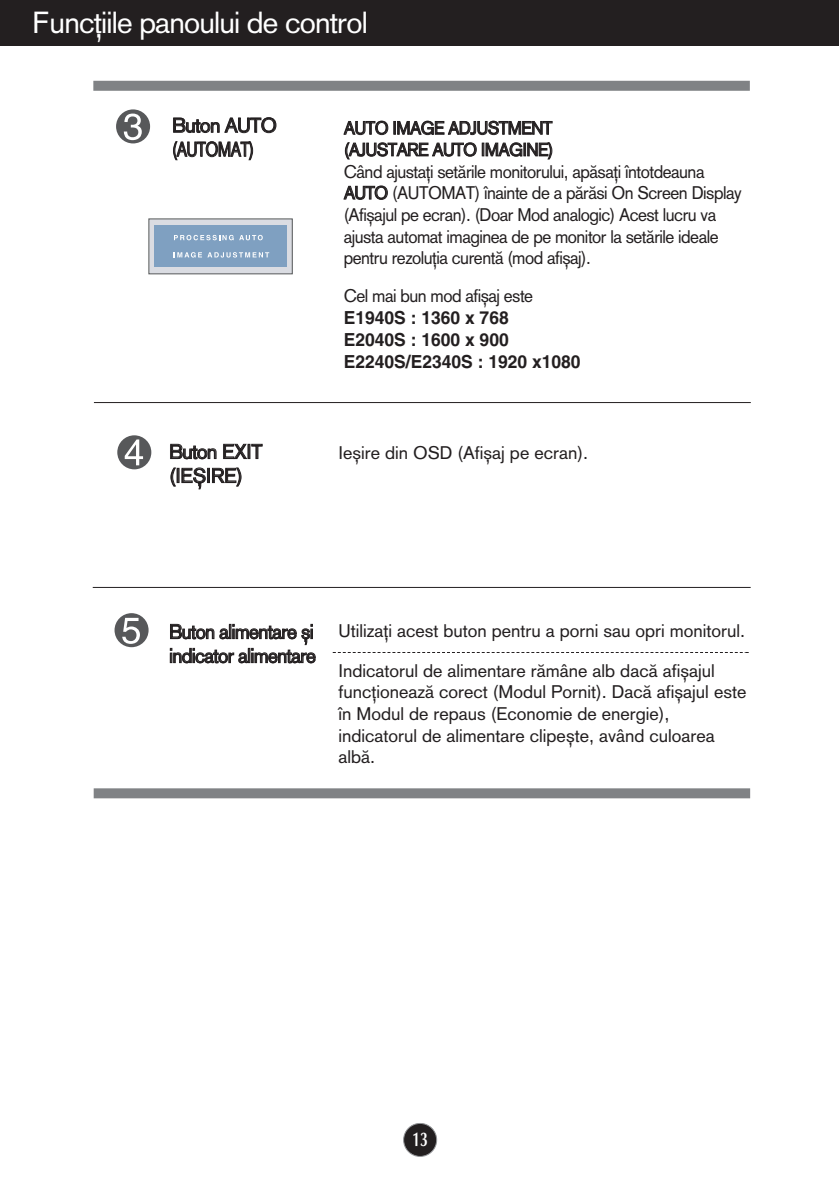
<style>
.page{position:relative;width:839px;height:1189px;background:#fff}
.page>*{position:absolute;margin:0;border:0;box-sizing:border-box;transform-origin:0 0}
.t1{font:30px "Akzid Gro Rom East";letter-spacing:-.03em;color:#fff}
.t2{font:20px/24px "Akzid Gro Rom East";letter-spacing:-.03em;color:#231f20;scale:.95 1}
.t3{font:20px/24px "Akzid Gro Rom East";letter-spacing:-.03em;color:#231f20}
.t4{font:700 20px "Optima";color:#fff;scale:.7 1}
.t5{font:18px/21.6px "Akzid Gro Rom East";letter-spacing:-.03em;color:#231f20;scale:.95 1}
.t6{font:18px/21.6px "Akzid Gro Rom East";color:#231f20}
.t7{font:700 18px/22px "Helvetica";color:#231f20}
</style>
<div class="page">
<div style="left:0;top:0;width:839px;height:45px;background:#231f20"></div>
<div style="left:403px;top:1123px;width:33px;height:33px;background:#231f20;border-radius:50%"></div>
<div style="left:403px;top:1123px;width:34px;height:34px;border:2px solid #939598;border-radius:50%"></div>
<div style="left:116px;top:109px;width:34px;height:34px;background:#57585a;border-radius:50%"></div>
<svg style="left:124px;top:114px;width:18px;height:26px"></svg>
<div style="left:117px;top:435px;width:34px;height:34px;background:#57585a;border-radius:50%"></div>
<svg style="left:125px;top:439px;width:18px;height:26px"></svg>
<hr style="left:94px;top:402px;width:656px;height:1px;background:#231f20">
<div style="left:93px;top:81px;width:657px;height:10px;background:#808285"></div>
<div style="left:94px;top:788px;width:656px;height:10px;background:#808285"></div>
<div style="left:114px;top:613px;width:35px;height:34px;background:#57585a;border-radius:50%"></div>
<svg style="left:122px;top:618px;width:18px;height:26px"></svg>
<hr style="left:93px;top:587px;width:657px;height:1px;background:#231f20">
<svg style="left:333px;top:652px;width:415px;height:1px"></svg>
<div style="left:149px;top:219px;width:143px;height:55px;background:#dadce2"></div>
<div style="left:148px;top:218px;width:145px;height:56px;border:1px solid #57595a"></div>
<div style="left:154px;top:226px;width:133px;height:41px;background:#7fa0c1"></div>
<svg style="left:174px;top:235px;width:89px;height:5px"></svg>
<svg style="left:174px;top:252px;width:95px;height:5px"></svg>
<h1 class="t1" style="left:33px;top:12px;width:336px">Func˛iile panoului de control</h1>
<p class="t3" style="left:172px;top:115px;width:106px">Buton AUTO (AUTOMAT)</p>
<p class="t5" style="left:344px;top:119px;width:420px">AUTO IMAGE ADJUSTMENT<br>(AJUSTARE AUTO IMAGINE)<br>C‚nd ajusta˛i set„rile monitorului, ap„sa˛i Óntotdeauna AUTO (AUTOMAT) Ónainte de a p„r„si On Screen Display (Afi∫ajul pe ecran). (Doar Mod analogic) Acest lucru va ajusta automat imaginea de pe monitor la set„rile ideale pentru rezolu˛ia curent„ (mod afi∫aj).</p>
<p class="t5" style="left:344px;top:287px;width:201px">Cel mai bun mod afi∫aj este</p>
<p class="t7" style="left:344px;top:309px;width:238px">E1940S : 1360 x 768<br>E2040S : 1600 x 900<br>E2240S/E2340S : 1920 x1080</p>
<p class="t3" style="left:169px;top:442px;width:95px">Buton EXIT</p>
<p class="t6" style="left:338px;top:444px;width:251px">Ie∫ire din OSD (Afi∫aj pe ecran).</p>
<p class="t3" style="left:169px;top:466px;width:75px">(IE™IRE)</p>
<p class="t2" style="left:169px;top:622px;width:156px">Buton alimentare ∫i indicator alimentare</p>
<p class="t6" style="left:338px;top:613px;width:408px;line-height:39.4px">Utiliza˛i acest buton pentru a porni sau opri monitorul.<br>Indicatorul de alimentare r„m‚ne alb dac„ afi∫ajul</p>
<p class="t6" style="left:338px;top:683px;width:409px">func˛ioneaz„ corect (Modul Pornit). Dac„ afi∫ajul este Ón Modul de repaus (Economie de energie), indicatorul de alimentare clipe∫te, av‚nd culoarea alb„.</p>
<p class="t4" style="left:412px;top:1131px;width:23px">13</p>
</div>
